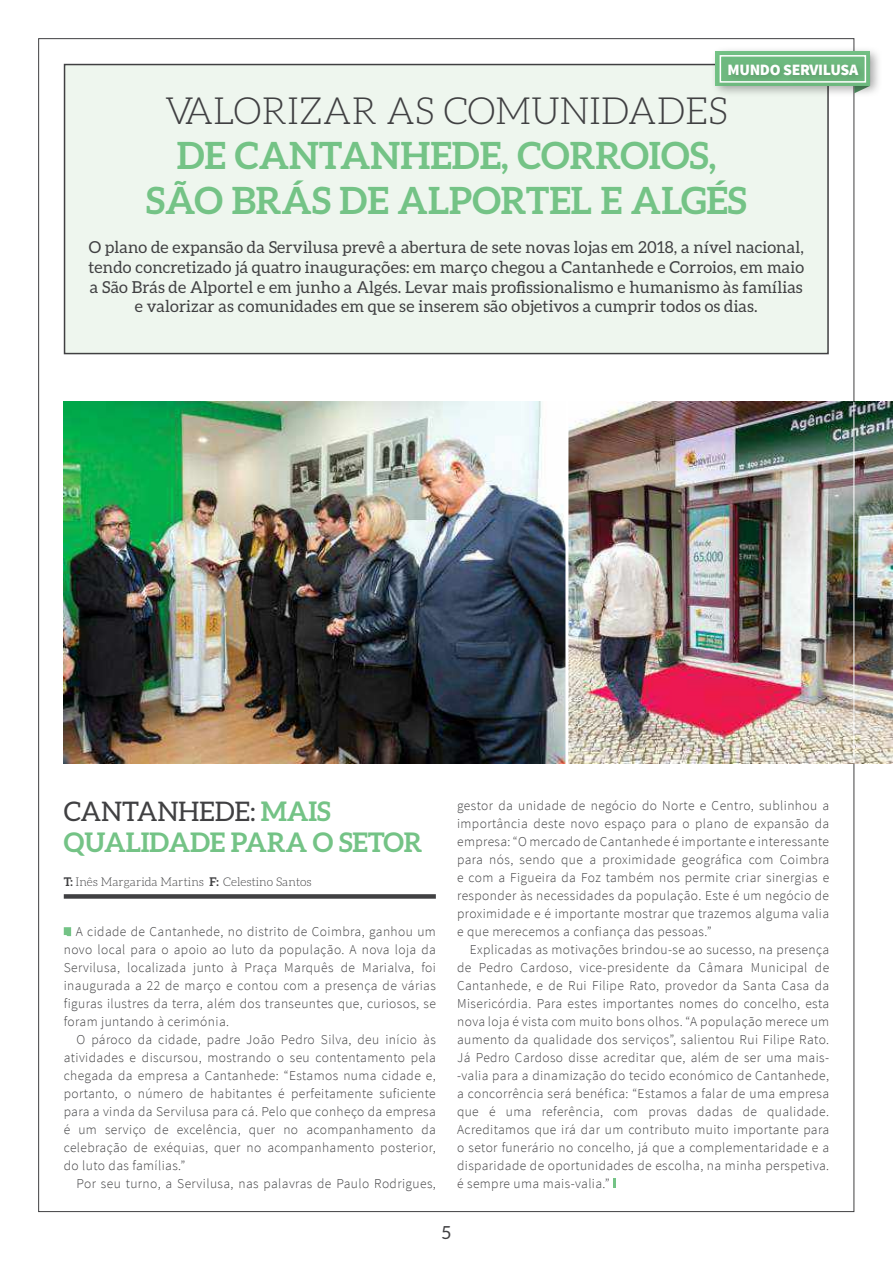
<style>
.page{position:relative;width:893px;height:1263px;background:#fff}
.page>*{position:absolute;margin:0;border:0;box-sizing:border-box;transform-origin:0 0}
.t1{font:700 37.5px/45px "Aleo";color:#74c386}
.t2{font:300 37.5px "Aleo";color:#404042}
.t3{font:700 27px "Aleo";letter-spacing:-.01em;color:#74c386}
.t4{font:27px "Aleo";color:#404042}
.t5{font:18px "Aleo";color:#404042}
.t6{font:16.5px/19.8px "Aleo";letter-spacing:.01em;color:#404042;text-align:center}
.t7{font:900 15.75px "Source Sans Pro";letter-spacing:-.02em;color:#fff}
.t8{font:300 13.5px/18px "Source Sans Pro";letter-spacing:.03em;color:#404042;text-align:justify}
.t9{font:300 12px "Aleo";color:#404042}
.s1{font-weight:400;color:#404042}
.s2{font-weight:700}
</style>
<div class="page">
<img style="left:64px;top:402px;width:829px;height:361px">
<div style="left:64px;top:64px;width:765px;height:290px;background:#eef6ee;border:2px solid #404042"></div>
<svg style="left:64px;top:927px;width:7px;height:9px"></svg>
<div style="left:64px;top:894px;width:372px;height:5px;background:#404042"></div>
<hr style="left:853px;top:402px;width:1px;height:361px;background:#fff">
<svg style="left:613px;top:1179px;width:3px;height:9px"></svg>
<hr style="left:565px;top:398px;width:3px;height:381px;background:#fff">
<div style="left:710px;top:45px;width:172px;height:53px;background:#000;opacity:.29"></div>
<div style="left:714px;top:49px;width:164px;height:46px;background:#000;opacity:.31"></div>
<svg style="left:719px;top:54px;width:151px;height:39px;background:#87be93"></svg>
<p class="t7" style="left:727px;top:59px;width:132px">MUNDO SERVILUSA</p>
<h1 class="t2" style="left:165px;top:91px;width:564px">Valorizar as comunidades</h1>
<h1 class="t1" style="left:177px;top:133px;width:111px">DE CANTAN</h1>
<h1 class="t1" style="left:146px;top:133px;width:598px;text-indent:254px">HEDE, CORROIOS,<br>SÃO BRÁS DE ALPORTEL E ALGÉS</h1>
<p class="t6" style="left:88px;top:237px;width:717px">O plano de expansão da Servilusa prevê a abertura de sete novas lojas em 2018, a nível nacional, tendo concretizado já quatro inaugurações: em março chegou a Cantanhede e Corroios, em maio a São Brás de Alportel e em junho a Algés. Levar mais profissionalismo e humanismo às famílias e valorizar as comunidades em que se inserem são objetivos a cumprir todos os dias.</p>
<h2 class="t4" style="left:64px;top:796px;width:93px">Cantanhede</h2>
<h2 class="t3" style="left:250px;top:795px;width:79px"><span class="s1">:</span> MAIS</h2>
<h2 class="t3" style="left:64px;top:827px;width:41px">QUAL</h2>
<h2 class="t3" style="left:141px;top:827px;width:30px">IDAD</h2>
<h2 class="t3" style="left:210px;top:827px;width:214px">E PARA O SETOR</h2>
<p class="t9" style="left:64px;top:875px;width:249px"><span class="s2">T:</span> Inês Margarida Martins <span class="s2">F:</span> Celestino Santos</p>
<p class="t8" style="left:64px;top:923px;width:374px;text-indent:12px">A cidade de Cantanhede, no distrito de Coimbra, ganhou um novo local para o apoio ao luto da população. A nova loja da Servilusa, localizada junto à Praça Marquês de Marialva, foi inaugurada a 22 de março e contou com a presença de várias figuras ilustres da terra, além dos transeuntes que, curiosos, se foram juntando à cerimónia.</p>
<p class="t8" style="left:64px;top:1031px;width:374px;text-indent:13px">O pároco da cidade, padre João Pedro Silva, deu início às atividades e discursou, mostrando o seu contentamento pela chegada da empresa a Cantanhede: “Estamos numa cidade e, portanto, o número de habitantes é perfeitamente suficiente para a vinda da Servilusa para cá. Pelo que conheço da empresa é um serviço de excelência, quer no acompanhamento da celebração de exéquias, quer no acompanhamento posterior, do luto das famílias.”</p>
<p class="t8" style="left:77px;top:1175px;width:361px">Por seu turno, a Servilusa, nas palavras de Paulo Rodrigues,</p>
<p class="t8" style="left:457px;top:797px;width:374px">gestor da unidade de negócio do Norte e Centro, sublinhou a importância deste novo espaço para o plano de expansão da empresa: “O mercado de Cantanhede é importante e interessante para nós, sendo que a proximidade geográfica com Coimbra e com a Figueira da Foz também nos permite criar sinergias e responder às necessidades da população. Este é um negócio de proximidade e é importante mostrar que trazemos alguma valia e que merecemos a confiança das pessoas.”</p>
<p class="t8" style="left:457px;top:941px;width:374px;text-indent:13px">Explicadas as motivações brindou-se ao sucesso, na presença de Pedro Cardoso, vice-presidente da Câmara Municipal de Cantanhede, e de Rui Filipe Rato, provedor da Santa Casa da Misericórdia. Para estes importantes nomes do concelho, esta nova loja é vista com muito bons olhos. “A população merece um aumento da qualidade dos serviços”, salientou Rui Filipe Rato.<br>Já Pedro Cardoso disse acreditar que, além de ser uma mais--valia para a dinamização do tecido económico de Cantanhede, a concorrência será benéfica: “Estamos a falar de uma empresa que é uma referência, com provas dadas de qualidade.<br>Acreditamos que irá dar um contributo muito importante para o setor funerário no concelho, já que a complementaridade e a disparidade de oportunidades de escolha, na minha perspetiva. é sempre uma mais-valia.”</p>
<h3 class="t5" style="left:442px;top:1223px;width:11px">5</h3>
</div>
